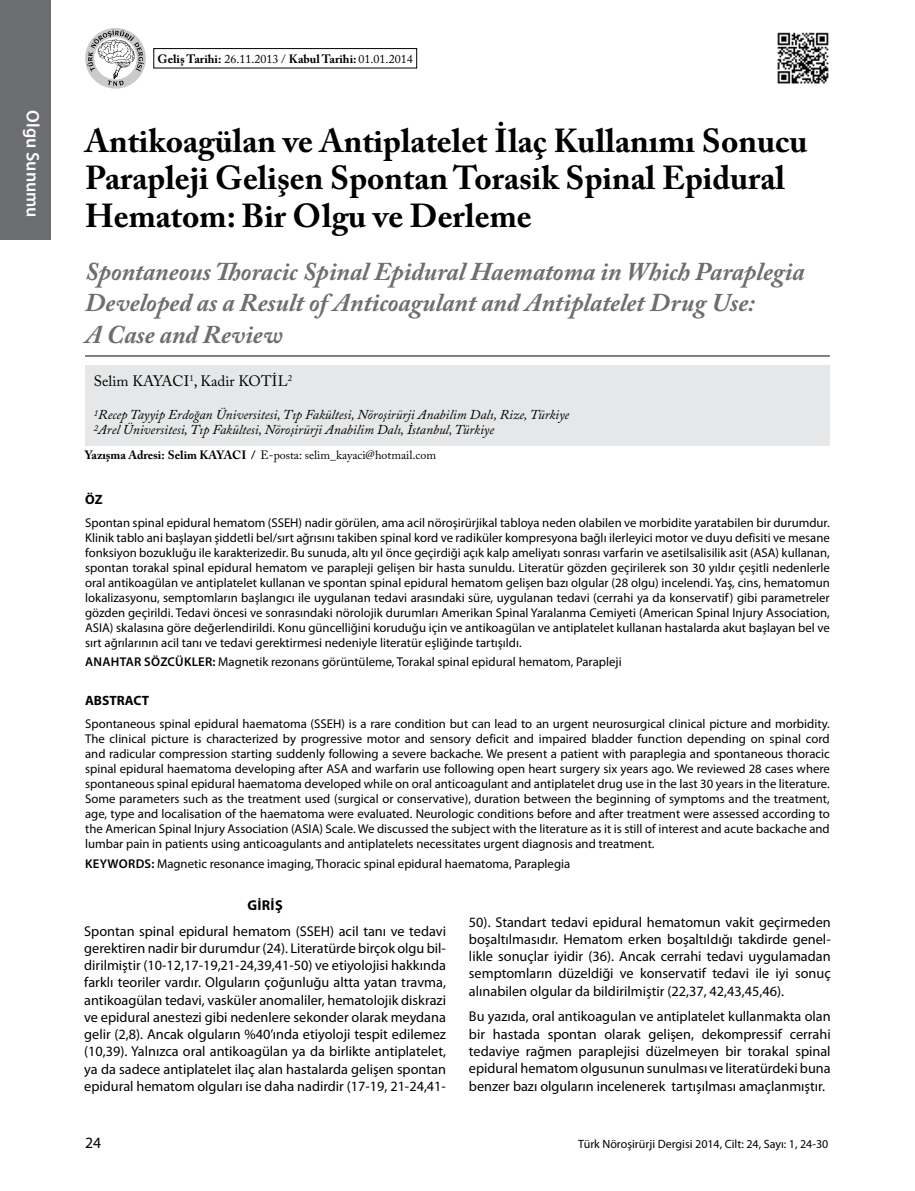
<style>
.page{position:relative;width:915px;height:1191px;background:#fff}
.page>*{position:absolute;margin:0;border:0;box-sizing:border-box;transform-origin:0 0}
.t1{font:700 33px/37.5px "Adobe Caslon Pro";color:#000}
.t2{font:italic 700 25.5px/31.5px "Adobe Caslon Pro";color:#6d6e71}
.t3{font:600 18px "Myriad Pro";color:#fff}
.t4{font:15.75px "Myriad Pro";color:#000}
.t5{font:15px "Adobe Caslon Pro";letter-spacing:.005em;color:#000}
.t6{font:14.25px/17.2px "Myriad Pro";color:#000;text-align:justify}
.t7{font:700 14.25px "Myriad Pro";letter-spacing:.02em;color:#000}
.t8{font:italic 13.5px/15px "Adobe Caslon Pro";color:#000}
.t9{font:700 13.5px "Myriad Pro";color:#000}
.t10{font:12.75px/15px "Myriad Pro";color:#000;text-align:justify}
.t11{font:700 12px "Adobe Caslon Pro";color:#000}
.t12{font:12px "Myriad Pro";color:#000}
.t13{font:12px "Adobe Caslon Pro";color:#000}
.s1{font-weight:400}
.s2{font-weight:700}
.s3{font-weight:600}
</style>
<div class="page">
<div style="left:0;top:0;width:51px;height:240px;background:#6d6e71"></div>
<div style="left:153px;top:48px;width:264px;height:20px;border:1px solid #000"></div>
<svg style="left:85px;top:28px;width:61px;height:61px"></svg>
<svg style="left:87px;top:30px;width:57px;height:56px"></svg>
<hr style="left:85px;top:355px;width:744px;height:1px;background:#000">
<div style="left:85px;top:366px;width:744px;height:80px;background:#e6e7e8"></div>
<img style="left:777px;top:32px;width:52px;height:52px">
<h3 class="t3" style="left:44px;top:110px;width:109px;rotate:90deg">OLGU SUNUMU</h3>
<p class="t11" style="left:158px;top:52px;width:256px">Geliş Tarihi: <span class="s1">26.11.2013 /</span> Kabul Tarihi: <span class="s1">01.01.2014</span></p>
<h1 class="t1" style="left:85px;top:122px;width:723px">Antikoagülan ve Antiplatelet İlaç Kullanımı Sonucu<br>Parapleji Gelişen Spontan Torasik Spinal Epidural<br>Hematom: Bir Olgu ve Derleme</h1>
<h2 class="t2" style="left:85px;top:255px;width:720px">Spontaneous Thoracic Spinal Epidural Haematoma in Which Paraplegia<br>Developed as a Result of Anticoagulant and Antiplatelet Drug Use:<br>A Case and Review</h2>
<p class="t5" style="left:94px;top:372px;width:200px">Selim Kayacı<sup>1</sup>, Kadir Kotil<sup>2</sup></p>
<p class="t8" style="left:94px;top:407px;width:477px"><sup>1</sup>Recep Tayyip Erdoğan Üniversitesi, Tıp Fakültesi, Nöroşirürji Anabilim Dalı, Rize, Türkiye<br><sup>2</sup>Arel Üniversitesi, Tıp Fakültesi, Nöroşirürji Anabilim Dalı, İstanbul, Türkiye</p>
<p class="t11" style="left:85px;top:447px;width:132px">Yazışma Adresi: Selim Kayacı</p>
<p class="t13" style="left:251px;top:447px;width:186px"><span class="s2">/</span> E-posta: selim_kayaci@hotmail.com</p>
<p class="t9" style="left:85px;top:490px;width:19px">ÖZ</p>
<p class="t10" style="left:85px;top:515px;width:746px">Spontan spinal epidural hematom (SSEH) nadir görülen, ama acil nöroşirürjikal tabloya neden olabilen ve morbidite yaratabilen bir durumdur.<br>Klinik tablo ani başlayan şiddetli bel/sırt ağrısını takiben spinal kord ve radiküler kompresyona bağlı ilerleyici motor ve duyu defisiti ve mesane fonksiyon bozukluğu ile karakterizedir. Bu sunuda, altı yıl önce geçirdiği açık kalp ameliyatı sonrası varfarin ve asetilsalisilik asit (ASA) kullanan, spontan torakal spinal epidural hematom ve parapleji gelişen bir hasta sunuldu. Literatür gözden geçirilerek son 30 yıldır çeşitli nedenlerle oral antikoagülan ve antiplatelet kullanan ve spontan spinal epidural hematom gelişen bazı olgular (28 olgu) incelendi. Yaş, cins, hematomun lokalizasyonu, semptomların başlangıcı ile uygulanan tedavi arasındaki süre, uygulanan tedavi (cerrahi ya da konservatif) gibi parametreler gözden geçirildi. Tedavi öncesi ve sonrasındaki nörolojik durumları Amerikan Spinal Yaralanma Cemiyeti (American Spinal Injury Association, ASIA) skalasına göre değerlendirildi. Konu güncelliğini koruduğu için ve antikoagülan ve antiplatelet kullanan hastalarda akut başlayan bel ve sırt ağrılarının acil tanı ve tedavi gerektirmesi nedeniyle literatür eşliğinde tartışıldı.</p>
<p class="t10" style="left:85px;top:654px;width:537px"><span class="s3">ANAHTAR SÖZCÜKLER:</span> Magnetik rezonans görüntüleme, Torakal spinal epidural hematom, Parapleji</p>
<p class="t9" style="left:85px;top:691px;width:65px">ABSTRACT</p>
<p class="t10" style="left:85px;top:716px;width:746px">Spontaneous spinal epidural haematoma (SSEH) is a rare condition but can lead to an urgent neurosurgical clinical picture and morbidity.<br>The clinical picture is characterized by progressive motor and sensory deficit and impaired bladder function depending on spinal cord and radicular compression starting suddenly following a severe backache. We present a patient with paraplegia and spontaneous thoracic spinal epidural haematoma developing after ASA and warfarin use following open heart surgery six years ago. We reviewed 28 cases where spontaneous spinal epidural haematoma developed while on oral anticoagulant and antiplatelet drug use in the last 30 years in the literature.<br>Some parameters such as the treatment used (surgical or conservative), duration between the beginning of symptoms and the treatment, age, type and localisation of the haematoma were evaluated. Neurologic conditions before and after treatment were assessed according to the American Spinal Injury Association (ASIA) Scale. We discussed the subject with the literature as it is still of interest and acute backache and lumbar pain in patients using anticoagulants and antiplatelets necessitates urgent diagnosis and treatment.</p>
<p class="t10" style="left:85px;top:855px;width:486px"><span class="s3">KEYWORDS:</span> Magnetic resonance imaging, Thoracic spinal epidural haematoma, Paraplegia</p>
<p class="t7" style="left:247px;top:895px;width:37px">Giriş</p>
<p class="t6" style="left:84px;top:922px;width:363px">Spontan spinal epidural hematom (SSEH) acil tanı ve tedavi gerektiren nadir bir durumdur (24). Literatürde birçok olgu bil&shy;dirilmiştir (10-12,17-19,21-24,39,41-50) ve etiyolojisi hakkında farklı teoriler vardır. Olguların çoğunluğu altta yatan travma, antikoagülan tedavi, vasküler anomaliler, hematolojik diskrazi ve epidural anestezi gibi nedenlere sekonder olarak meydana gelir (2,8). Ancak olguların %40’ında etiyoloji tespit edilemez (10,39). Yalnızca oral antikoagülan ya da birlikte antiplatelet, ya da sadece antiplatelet ilaç alan hastalarda gelişen spontan epidural hematom olguları ise daha nadirdir (17-19, 21-24,41-</p>
<p class="t6" style="left:469px;top:913px;width:363px">50). Standart tedavi epidural hematomun vakit geçirmeden boşaltılmasıdır. Hematom erken boşaltıldığı takdirde genel&shy;likle sonuçlar iyidir (36). Ancak cerrahi tedavi uygulamadan semptomların düzeldiği ve konservatif tedavi ile iyi sonuç alınabilen olgular da bildirilmiştir (22,37, 42,43,45,46).</p>
<p class="t6" style="left:469px;top:1007px;width:363px">Bu yazıda, oral antikoagulan ve antiplatelet kullanmakta olan bir hastada spontan olarak gelişen, dekompressif cerrahi tedaviye rağmen paraplejisi düzelmeyen bir torakal spinal epidural hematom olgusunun sunulması ve literatürdeki buna benzer bazı olguların incelenerek tartışılması amaçlanmıştır.</p>
<p class="t4" style="left:85px;top:1133px;width:18px">24</p>
<p class="t12" style="left:578px;top:1137px;width:251px">Türk Nöroşirürji Dergisi 2014, Cilt: 24, Sayı: 1, 24-30</p>
</div>
